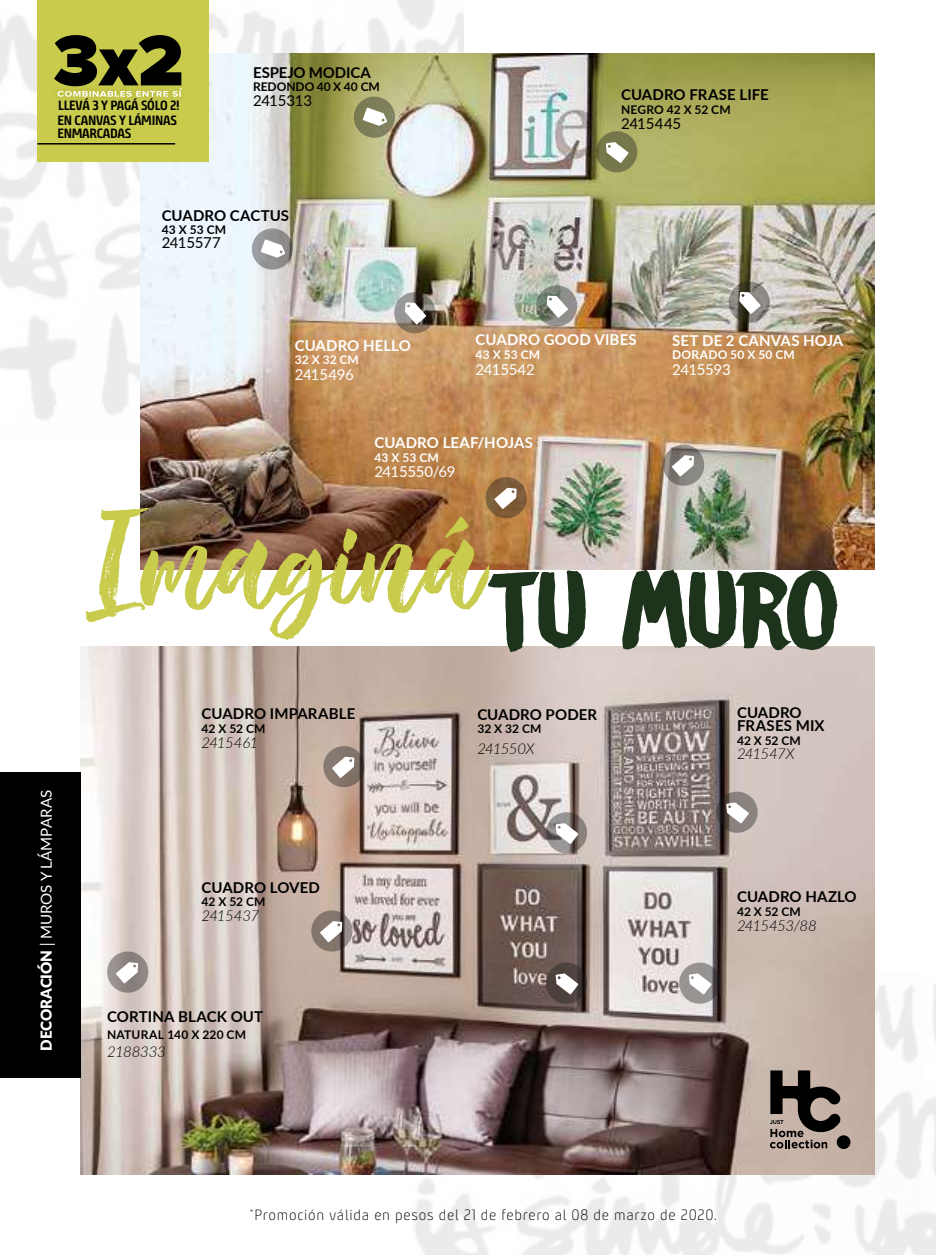
<style>
.page{position:relative;width:936px;height:1255px;background:#fff}
.page>*{position:absolute;margin:0;border:0;box-sizing:border-box;transform-origin:0 0}
.t1{font:132.75px "Rough Rough";color:#c8cb4b}
.t2{font:98.25px "DK Brush Crush";letter-spacing:-.05em;color:#1e331c}
.t3{font:900 74.25px "Proxima Nova";color:#000}
.t4{font:15.15px "Lato";color:#fff}
.t5{font:700 15px/13.5px "Lato";letter-spacing:.005em;color:#000}
.t6{font:700 15px "Lato";letter-spacing:.01em;color:#fff}
.t7{font:15px "Bunday Clean Ligh";letter-spacing:.05em;color:#000}
.t8{font:italic 300 15px "Lato";letter-spacing:-.03em;color:#000}
.t9{font:15px "Lato";letter-spacing:-.03em;color:#fff}
.t10{font:15px "Lato";letter-spacing:-.02em;color:#000}
.t11{font:700 13.5px/13.2px "Bunday Clean";letter-spacing:-.02em;color:#000}
.t12{font:700 13.35px "Bunday Clean";letter-spacing:-.02em;color:#000}
.t13{font:700 12px "Lato";letter-spacing:.005em;color:#000}
.t14{font:700 12px "Lato";letter-spacing:.015em;color:#fff}
.s1{font-weight:900}
.s2{font-family:"Helvetica Neue"}
</style>
<div class="page">
<img style="left:390px;top:972px;width:545px;height:282px">
<img style="left:80px;top:646px;width:794px;height:528px">
<div style="left:0;top:772px;width:80px;height:305px;background:#000"></div>
<img style="left:140px;top:53px;width:734px;height:517px">
<div style="left:836px;top:1135px;width:14px;height:14px;background:#000;border-radius:50%"></div>
<svg style="left:769px;top:1070px;width:72px;height:78px;background:#6d625c"></svg>
<div style="left:37px;top:0;width:172px;height:162px;background:#c8cb4b"></div>
<svg style="left:58px;top:88px;width:124px;height:9px"></svg>
<hr style="left:37px;top:143px;width:138px;height:1px;background:#000">
<svg style="left:544px;top:961px;width:44px;height:44px;background:#695d5a"></svg>
<svg style="left:715px;top:790px;width:44px;height:44px;background:#918886"></svg>
<svg style="left:544px;top:810px;width:44px;height:44px;background:#a79f9d"></svg>
<svg style="left:321px;top:743px;width:46px;height:46px;background:#a4968d"></svg>
<svg style="left:483px;top:474px;width:46px;height:47px;background:#a78259"></svg>
<svg style="left:352px;top:95px;width:44px;height:44px;background:#a19f7a"></svg>
<svg style="left:250px;top:227px;width:45px;height:44px"></svg>
<svg style="left:391px;top:289px;width:47px;height:47px;background:#9e9588"></svg>
<svg style="left:533px;top:283px;width:46px;height:46px;background:#a8a89c"></svg>
<svg style="left:726px;top:279px;width:46px;height:46px;background:#a09d95"></svg>
<svg style="left:594px;top:130px;width:44px;height:44px;background:#959768"></svg>
<svg style="left:660px;top:442px;width:46px;height:46px;background:#aba298"></svg>
<svg style="left:308px;top:907px;width:47px;height:47px;background:#a99c96"></svg>
<svg style="left:104px;top:948px;width:47px;height:47px;background:#beb6b3"></svg>
<svg style="left:677px;top:961px;width:44px;height:44px;background:#a39f9e"></svg>
<h3 class="t3" style="left:53px;top:27px;width:132px">3x2</h3>
<p class="t12" style="left:58px;top:97px;width:123px">LLEVÁ 3 Y PAGÁ SÓLO 2!</p>
<p class="t11" style="left:57px;top:113px;width:121px">EN CANVAS Y LÁMINAS<br>ENMARCADAS</p>
<p class="t5" style="left:253px;top:65px;width:119px">ESPEJO MODICA</p>
<p class="t13" style="left:253px;top:78px;width:128px">REDONDO 40 X 40 CM</p>
<p class="t10" style="left:253px;top:90px;width:60px">2415313</p>
<p class="t5" style="left:162px;top:208px;width:129px">CUADRO CACTUS</p>
<p class="t13" style="left:162px;top:221px;width:66px">43 X 53 CM</p>
<p class="t10" style="left:162px;top:232px;width:61px">2415577</p>
<p class="t6" style="left:295px;top:334px;width:118px">CUADRO HELLO</p>
<p class="t14" style="left:295px;top:351px;width:66px">32 X 32 CM</p>
<p class="t9" style="left:295px;top:363px;width:61px">2415496</p>
<p class="t5" style="left:621px;top:87px;width:149px">CUADRO FRASE LIFE</p>
<p class="t13" style="left:621px;top:101px;width:111px">NEGRO 42 X 52 CM</p>
<p class="t10" style="left:621px;top:113px;width:62px">2415445</p>
<p class="t6" style="left:475px;top:329px;width:163px">CUADRO GOOD VIBES</p>
<p class="t14" style="left:475px;top:346px;width:66px">43 X 53 CM</p>
<p class="t9" style="left:475px;top:359px;width:61px">2415542</p>
<p class="t6" style="left:672px;top:329px;width:173px">SET DE 2 CANVAS HOJA</p>
<p class="t14" style="left:672px;top:346px;width:124px">DORADO 50 X 50 CM</p>
<p class="t9" style="left:672px;top:359px;width:60px">2415593</p>
<p class="t6" style="left:374px;top:431px;width:160px">CUADRO LEAF/HOJAS</p>
<p class="t14" style="left:374px;top:448px;width:66px">43 X 53 CM</p>
<p class="t9" style="left:374px;top:461px;width:83px">2415550/69</p>
<h1 class="t1" style="left:93px;top:477px;width:392px">Imaginá</h1>
<h2 class="t2" style="left:485px;top:539px;width:355px">TU MURO</h2>
<p class="t4" style="left:35px;top:1050px;width:262px;rotate:-90deg"><span class="s1">DECORACIÓN</span> <span class="s2">|</span> MUROS Y LÁMPARAS</p>
<p class="t5" style="left:201px;top:706px;width:155px">CUADRO IMPARABLE</p>
<p class="t13" style="left:201px;top:719px;width:65px">42 X 52 CM</p>
<p class="t8" style="left:201px;top:732px;width:58px">2415461</p>
<p class="t5" style="left:201px;top:879px;width:120px">CUADRO LOVED</p>
<p class="t13" style="left:201px;top:893px;width:65px">42 X 52 CM</p>
<p class="t8" style="left:201px;top:904px;width:59px">2415437</p>
<p class="t5" style="left:107px;top:1009px;width:157px">CORTINA BLACK OUT</p>
<p class="t13" style="left:107px;top:1025px;width:140px">NATURAL 140 X 220 CM</p>
<p class="t8" style="left:107px;top:1040px;width:60px">2188333</p>
<p class="t5" style="left:477px;top:707px;width:121px">CUADRO PODER</p>
<p class="t13" style="left:477px;top:720px;width:66px">32 X 32 CM</p>
<p class="t8" style="left:477px;top:738px;width:59px">241550X</p>
<p class="t5" style="left:737px;top:705px;width:89px">CUADRO<br>FRASES MIX</p>
<p class="t13" style="left:737px;top:731px;width:65px">42 X 52 CM</p>
<p class="t8" style="left:737px;top:743px;width:59px">241547X</p>
<p class="t5" style="left:737px;top:889px;width:121px">CUADRO HAZLO</p>
<p class="t13" style="left:737px;top:902px;width:65px">42 X 52 CM</p>
<p class="t8" style="left:737px;top:915px;width:81px">2415453/88</p>
<p class="t7" style="left:249px;top:1205px;width:469px"><sup>*</sup>Promoción válida en pesos del 21 de febrero al 08 de marzo de 2020.</p>
</div>
